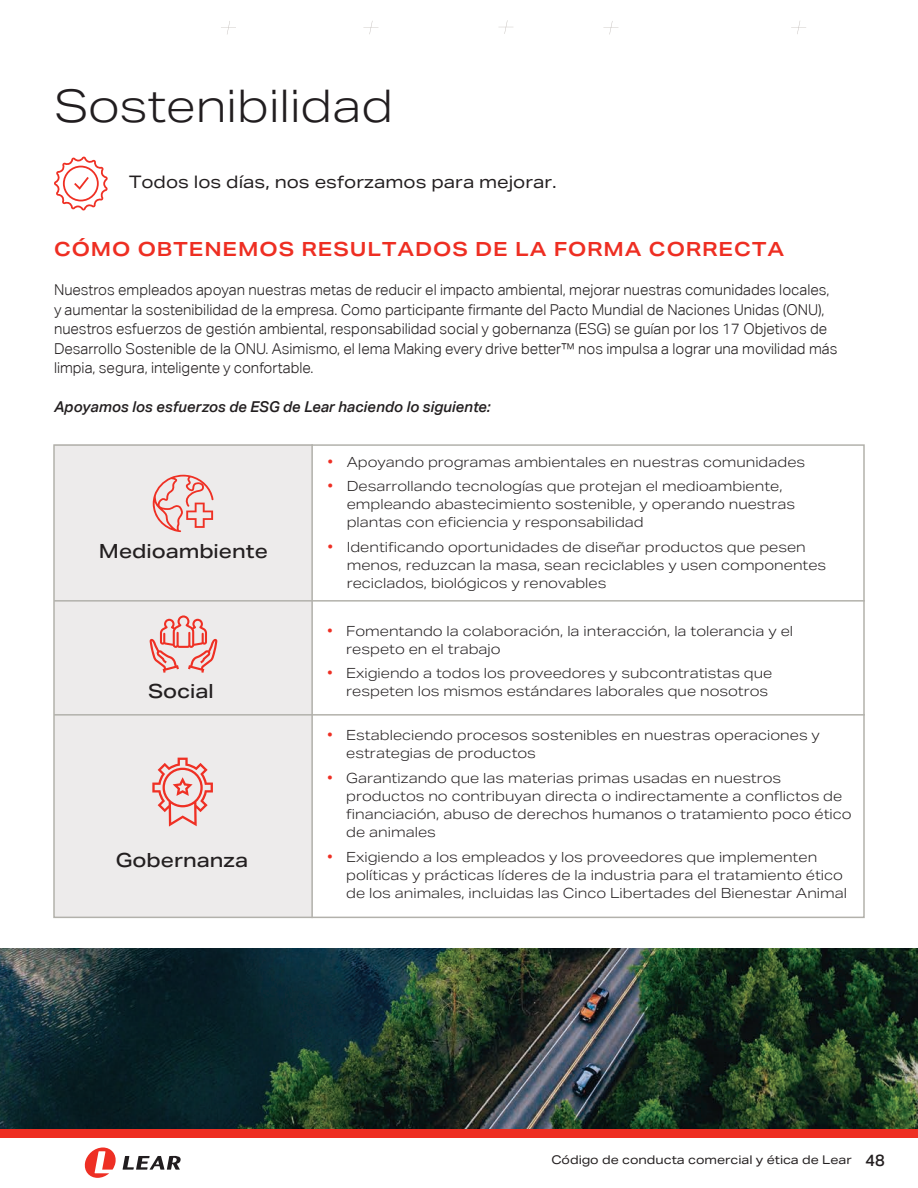
<style>
.page{position:relative;width:918px;height:1188px;background:#fff}
.page>*{position:absolute;margin:0;border:0;box-sizing:border-box;transform-origin:0 0}
.t1{font:300 45px "Aktiv Grotesk Ex Trial";color:#211d1f}
.t2{font:600 19.5px "Aktiv Grotesk Ex Trial";letter-spacing:.05em;color:#ee2e22}
.t3{font:500 19.5px "Aktiv Grotesk Ex Trial";color:#231f20}
.t4{font:17.25px "Aktiv Grotesk Ex Trial";color:#231f20}
.t5{font:300 15px/19.5px "Aktiv Grotesk";color:#231f20}
.t6{font:italic 500 15px "Aktiv Grotesk";color:#231f20}
.t7{font:300 13.95px/18.1px "Aktiv Grotesk Ex Trial";color:#231f20}
.t8{font:300 13.95px/18.1px "Aktiv Grotesk Ex Trial";color:#211d1f}
.t9{font:12px "Aktiv Grotesk Ex Trial";color:#231f20}
.s1{font-family:"Aktiv Grotesk";font-size:15px;color:#ee2f24}
.s2{font-family:"Aktiv Grotesk";font-weight:500;font-size:16.35px}
</style>
<div class="page">
<svg style="left:84px;top:1148px;width:32px;height:30px"></svg>
<svg style="left:123px;top:1156px;width:58px;height:14px"></svg>
<svg style="left:221px;top:21px;width:15px;height:14px"></svg>
<svg style="left:363px;top:21px;width:15px;height:13px"></svg>
<svg style="left:499px;top:20px;width:14px;height:14px"></svg>
<svg style="left:603px;top:21px;width:15px;height:14px"></svg>
<svg style="left:791px;top:21px;width:15px;height:13px"></svg>
<div style="left:54px;top:444px;width:259px;height:474px;background:#edebeb"></div>
<svg style="left:54px;top:157px;width:54px;height:53px"></svg>
<hr style="left:54px;top:600px;width:811px;height:2px;background:#b2b1ab">
<hr style="left:311px;top:444px;width:2px;height:474px;background:#b2b1ab">
<hr style="left:54px;top:714px;width:811px;height:2px;background:#b2b1ab">
<img style="left:0;top:948px;width:918px;height:182px">
<svg style="left:150px;top:615px;width:67px;height:58px"></svg>
<svg style="left:152px;top:758px;width:61px;height:69px"></svg>
<svg style="left:153px;top:475px;width:61px;height:57px"></svg>
<div style="left:0;top:1130px;width:918px;height:8px;background:#ee2e22"></div>
<h1 class="t1" style="left:54px;top:80px;width:341px">Sostenibilidad</h1>
<p class="t4" style="left:129px;top:172px;width:429px">Todos los días, nos esforzamos para mejorar.</p>
<h2 class="t2" style="left:54px;top:238px;width:732px">CÓMO OBTENEMOS RESULTADOS DE LA FORMA CORRECTA</h2>
<p class="t5" style="left:54px;top:280px;width:785px">Nuestros empleados apoyan nuestras metas de reducir el impacto ambiental, mejorar nuestras comunidades locales, y aumentar la sostenibilidad de la empresa. Como participante firmante del Pacto Mundial de Naciones Unidas (ONU), nuestros esfuerzos de gestión ambiental, responsabilidad social y gobernanza (ESG) se guían por los 17 Objetivos de Desarrollo Sostenible de la ONU. Asimismo, el lema Making every drive better™ nos impulsa a lograr una movilidad más limpia, segura, inteligente y confortable.</p>
<p class="t6" style="left:54px;top:398px;width:438px">Apoyamos los esfuerzos de ESG de Lear haciendo lo siguiente:</p>
<h2 class="t3" style="left:99px;top:540px;width:171px">Medioambiente</h2>
<h2 class="t3" style="left:148px;top:680px;width:67px">Social</h2>
<h2 class="t3" style="left:116px;top:849px;width:134px">Gobernanza</h2>
<p class="t7" style="left:328px;top:453px;width:479px"><span class="s1">•</span> Apoyando programas ambientales en nuestras comunidades</p>
<p class="t7" style="left:347px;top:477px;width:450px;text-indent:-19px"><span class="s1">•</span> Desarrollando tecnologías que protejan el medioambiente, empleando abastecimiento sostenible, y operando nuestras plantas con eficiencia y responsabilidad</p>
<p class="t7" style="left:347px;top:538px;width:481px;text-indent:-19px"><span class="s1">•</span> Identificando oportunidades de diseñar productos que pesen menos, reduzcan la masa, sean reciclables y usen componentes reciclados, biológicos y renovables</p>
<p class="t8" style="left:346px;top:622px;width:448px;text-indent:-19px"><span class="s1">•</span> Fomentando la colaboración, la interacción, la tolerancia y el respeto en el trabajo</p>
<p class="t7" style="left:346px;top:664px;width:428px;text-indent:-19px"><span class="s1">•</span> Exigiendo a todos los proveedores y subcontratistas que respeten los mismos estándares laborales que nosotros</p>
<p class="t7" style="left:346px;top:726px;width:475px;text-indent:-19px"><span class="s1">•</span> Estableciendo procesos sostenibles en nuestras operaciones y estrategias de productos</p>
<p class="t7" style="left:346px;top:769px;width:507px;text-indent:-19px"><span class="s1">•</span> Garantizando que las materias primas usadas en nuestros productos no contribuyan directa o indirectamente a conflictos de financiación, abuso de derechos humanos o tratamiento poco ético de animales</p>
<p class="t7" style="left:346px;top:848px;width:502px;text-indent:-19px"><span class="s1">•</span> Exigiendo a los empleados y los proveedores que implementen políticas y prácticas líderes de la industria para el tratamiento ético de los animales, incluidas las Cinco Libertades del Bienestar Animal</p>
<p class="t9" style="left:551px;top:1153px;width:335px">Código de conducta comercial y ética de Lear <span class="s2">48</span></p>
</div>
